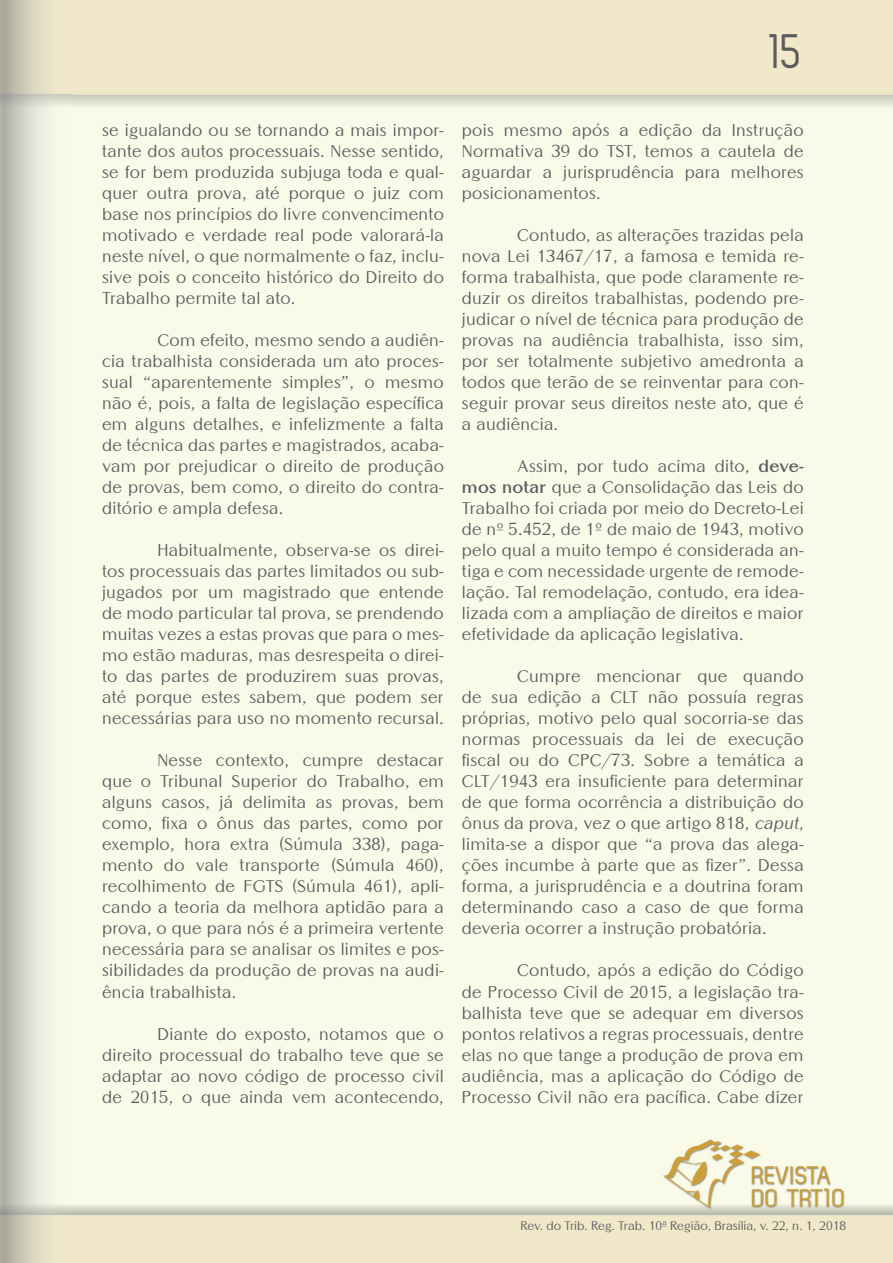
<style>
.page{position:relative;width:893px;height:1263px;background:#fff}
.page>*{position:absolute;margin:0;border:0;box-sizing:border-box;transform-origin:0 0}
.t1{font:49.5px "Zag";color:#5c5c5f}
.TEXTO_GERAL{font:16.5px/21px "Altrincham";letter-spacing:.02em;color:#5c5c5f;text-align:justify}
.t2{font:12px "Altrincham";color:#5c5c5f}
.s1{font-weight:700}
.s2{font-style:italic}
</style>
<div class="page">
<img style="left:89px;top:0;width:804px;height:1263px">
<p class="t1" style="left:771px;top:24px;width:34px">15</p>
<p class="TEXTO_GERAL" style="left:102px;top:120px;width:343px">se igualando ou se tornando a mais impor&shy;tante dos autos processuais. Nesse sentido, se for bem produzida subjuga toda e qual&shy;quer outra prova, até porque o juiz com base nos princípios do livre convencimento motivado e verdade real pode valorará-la neste nível, o que normalmente o faz, inclu&shy;sive pois o conceito histórico do Direito do Trabalho permite tal ato.</p>
<p class="TEXTO_GERAL" style="left:102px;top:330px;width:343px;text-indent:55px">Com efeito, mesmo sendo a audiên&shy;cia trabalhista considerada um ato proces&shy;sual “aparentemente simples”, o mesmo não é, pois, a falta de legislação específica em alguns detalhes, e infelizmente a falta de técnica das partes e magistrados, acaba&shy;vam por prejudicar o direito de produção de provas, bem como, o direito do contra&shy;ditório e ampla defesa.</p>
<p class="TEXTO_GERAL" style="left:102px;top:540px;width:343px;text-indent:55px">Habitualmente, observa-se os direi&shy;tos processuais das partes limitados ou sub&shy;jugados por um magistrado que entende de modo particular tal prova, se prendendo muitas vezes a estas provas que para o mes&shy;mo estão maduras, mas desrespeita o direi&shy;to das partes de produzirem suas provas, até porque estes sabem, que podem ser necessárias para uso no momento recursal.</p>
<p class="TEXTO_GERAL" style="left:102px;top:750px;width:343px;text-indent:55px">Nesse contexto, cumpre destacar que o Tribunal Superior do Trabalho, em alguns casos, já delimita as provas, bem como, fixa o ônus das partes, como por exemplo, hora extra (Súmula 338), paga&shy;mento do vale transporte (Súmula 460), recolhimento de FGTS (Súmula 461), apli&shy;cando a teoria da melhora aptidão para a prova, o que para nós é a primeira vertente necessária para se analisar os limites e pos&shy;sibilidades da produção de provas na audi&shy;ência trabalhista.</p>
<p class="TEXTO_GERAL" style="left:102px;top:1023px;width:343px;text-indent:55px">Diante do exposto, notamos que o direito processual do trabalho teve que se adaptar ao novo código de processo civil de 2015, o que ainda vem acontecendo,</p>
<p class="TEXTO_GERAL" style="left:462px;top:120px;width:343px">pois mesmo após a edição da Instrução Normativa 39 do TST, temos a cautela de aguardar a jurisprudência para melhores posicionamentos.</p>
<p class="TEXTO_GERAL" style="left:462px;top:225px;width:343px;text-indent:55px">Contudo, as alterações trazidas pela nova Lei 13467/17, a famosa e temida re&shy;forma trabalhista, que pode claramente re&shy;duzir os direitos trabalhistas, podendo pre&shy;judicar o nível de técnica para produção de provas na audiência trabalhista, isso sim, por ser totalmente subjetivo amedronta a todos que terão de se reinventar para con&shy;seguir provar seus direitos neste ato, que é a audiência.</p>
<p class="TEXTO_GERAL" style="left:462px;top:456px;width:343px;text-indent:55px">Assim, por tudo acima dito, <span class="s1">deve&shy;mos notar</span> que a Consolidação das Leis do Trabalho foi criada por meio do Decreto-Lei de nº 5.452, de 1º de maio de 1943, motivo pelo qual a muito tempo é considerada an&shy;tiga e com necessidade urgente de remode&shy;lação. Tal remodelação, contudo, era idea&shy;lizada com a ampliação de direitos e maior efetividade da aplicação legislativa.</p>
<p class="TEXTO_GERAL" style="left:462px;top:666px;width:343px;text-indent:55px">Cumpre mencionar que quando de sua edição a CLT não possuía regras próprias, motivo pelo qual socorria-se das normas processuais da lei de execução fiscal ou do CPC/73. Sobre a temática a CLT/1943 era insuficiente para determinar de que forma ocorrência a distribuição do ônus da prova, vez o que artigo 818, <span class="s2">caput</span>, limita-se a dispor que “a prova das alega&shy;ções incumbe à parte que as fizer”. Dessa forma, a jurisprudência e a doutrina foram determinando caso a caso de que forma deveria ocorrer a instrução probatória.</p>
<p class="TEXTO_GERAL" style="left:462px;top:960px;width:343px;text-indent:55px">Contudo, após a edição do Código de Processo Civil de 2015, a legislação tra&shy;balhista teve que se adequar em diversos pontos relativos a regras processuais, dentre elas no que tange a produção de prova em audiência, mas a aplicação do Código de Processo Civil não era pacífica. Cabe dizer</p>
<p class="t2" style="left:520px;top:1218px;width:327px">Rev. do Trib. Reg. Trab. 10ª Região, Brasília, v. 22, n. 1, 2018</p>
</div>
